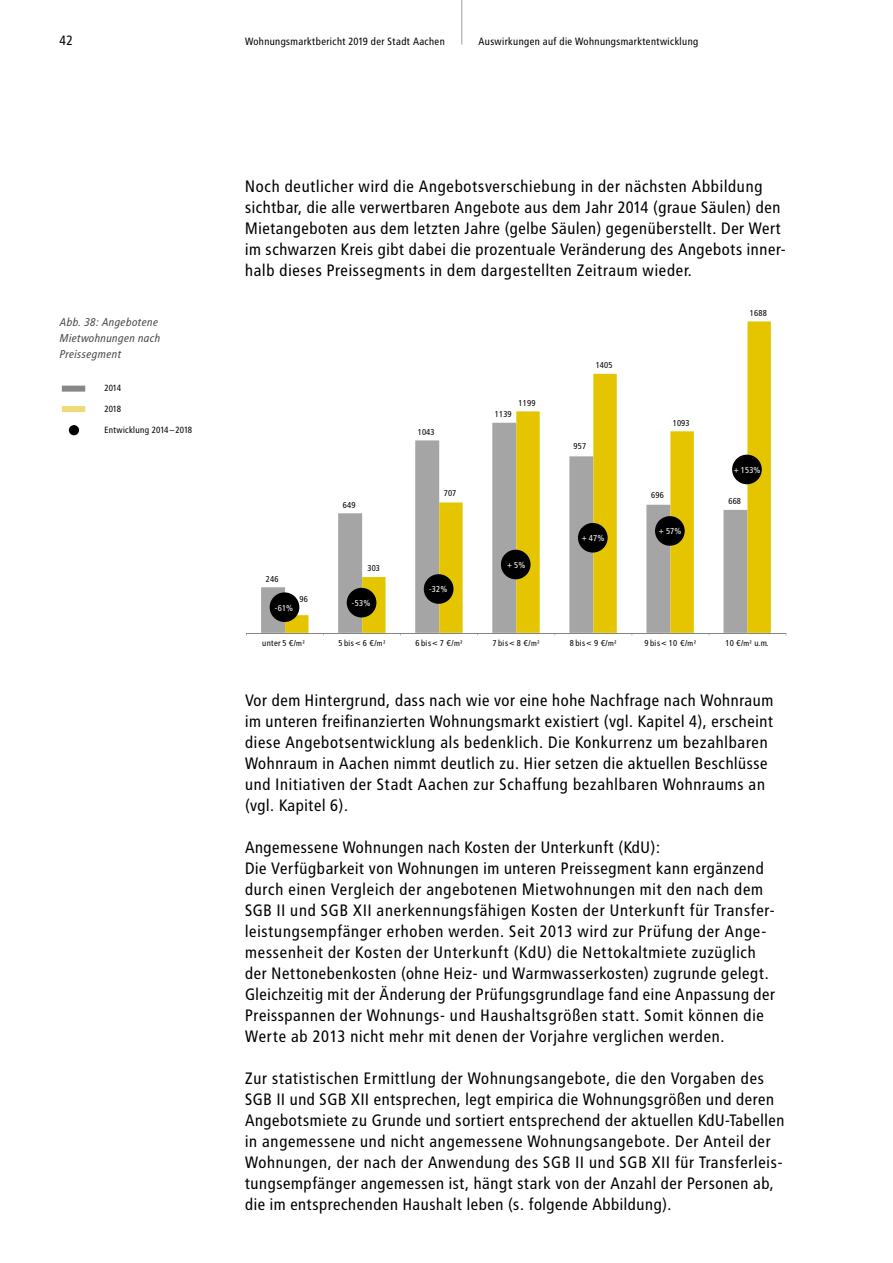
<style>
.page{position:relative;width:893px;height:1263px;background:#fff}
.page>*{position:absolute;margin:0;border:0;box-sizing:border-box;transform-origin:0 0}
.t1{font:16.5px/21px "Transit Pro";color:#000}
.t2{font:13.5px "Transit Pro";color:#000}
.t3{font:italic 11.25px/15.8px "Transit Pro";color:#494948}
.t4{font:10.5px "Transit Pro";color:#000}
.t5{font:9px "Transit Pro";color:#000}
.t6{font:9px "Transit Pro";letter-spacing:-.04em;color:#000}
.t7{font:8.55px "Transit Pro";letter-spacing:-.02em;color:#000001}
.t8{font:8.55px "Transit Pro";letter-spacing:-.02em;color:#fff}
.s1{font-size:7.95px}
</style>
<div class="page">
<hr style="left:461px;top:0;width:1px;height:45px;background:#9c9d9d">
<svg style="left:261px;top:587px;width:24px;height:46px"></svg>
<svg style="left:285px;top:321px;width:486px;height:312px"></svg>
<hr style="left:247px;top:633px;width:539px;height:1px;background:#848686">
<div style="left:270px;top:592px;width:29px;height:30px;background:#000001;border-radius:50%"></div>
<div style="left:347px;top:588px;width:29px;height:29px;background:#000001;border-radius:50%"></div>
<div style="left:424px;top:574px;width:29px;height:30px;background:#000001;border-radius:50%"></div>
<div style="left:501px;top:550px;width:30px;height:29px;background:#000001;border-radius:50%"></div>
<div style="left:578px;top:523px;width:30px;height:30px;background:#000001;border-radius:50%"></div>
<div style="left:655px;top:516px;width:30px;height:30px;background:#000001;border-radius:50%"></div>
<div style="left:732px;top:455px;width:30px;height:29px;background:#000001;border-radius:50%"></div>
<div style="left:62px;top:386px;width:23px;height:6px;background:#878786"></div>
<div style="left:62px;top:406px;width:23px;height:6px;background:#f0da78"></div>
<div style="left:69px;top:425px;width:10px;height:10px;background:#000;border-radius:50%"></div>
<p class="t2" style="left:60px;top:32px;width:16px">42</p>
<p class="t4" style="left:245px;top:35px;width:202px">Wohnungsmarktbericht 2019 der Stadt Aachen</p>
<p class="t4" style="left:479px;top:35px;width:222px">Auswirkungen auf die Wohnungsmarktentwicklung</p>
<p class="t3" style="left:60px;top:315px;width:102px">Abb. 38: Angebotene<br>Mietwohnungen nach<br>Preissegment</p>
<p class="t6" style="left:104px;top:383px;width:19px">2014</p>
<p class="t6" style="left:104px;top:404px;width:19px">2018</p>
<p class="t5" style="left:104px;top:425px;width:90px">Entwicklung 2014–2018</p>
<p class="t1" style="left:245px;top:175px;width:543px">Noch deutlicher wird die Angebotsverschiebung in der nächsten Abbildung sichtbar, die alle verwertbaren Angebote aus dem Jahr 2014 (graue Säulen) den Mietangeboten aus dem letzten Jahre (gelbe Säulen) gegenüberstellt. Der Wert im schwarzen Kreis gibt dabei die prozentuale Veränderung des Angebots inner&shy;halb dieses Preissegments in dem dargestellten Zeitraum wieder.</p>
<p class="t7" style="left:266px;top:574px;width:14px">246</p>
<p class="t7" style="left:299px;top:594px;width:10px">96</p>
<p class="t8" style="left:275px;top:603px;width:20px">-61%</p>
<p class="t7" style="left:343px;top:500px;width:14px">649</p>
<p class="t7" style="left:367px;top:563px;width:14px">303</p>
<p class="t8" style="left:352px;top:598px;width:20px">-53%</p>
<p class="t7" style="left:418px;top:427px;width:19px">1043</p>
<p class="t7" style="left:444px;top:487px;width:14px">707</p>
<p class="t8" style="left:429px;top:584px;width:20px">-32%</p>
<p class="t7" style="left:519px;top:398px;width:19px">1199</p>
<p class="t7" style="left:495px;top:409px;width:19px">1139</p>
<p class="t8" style="left:507px;top:560px;width:20px">+5%</p>
<p class="t7" style="left:596px;top:360px;width:19px">1405</p>
<p class="t7" style="left:573px;top:441px;width:14px">957</p>
<p class="t8" style="left:581px;top:533px;width:25px">+ 47%</p>
<p class="t7" style="left:673px;top:418px;width:19px">1093</p>
<p class="t7" style="left:651px;top:490px;width:14px">696</p>
<p class="t8" style="left:659px;top:526px;width:25px">+ 57%</p>
<p class="t7" style="left:750px;top:308px;width:19px">1688</p>
<p class="t8" style="left:733px;top:465px;width:29px">+ 153%</p>
<p class="t7" style="left:728px;top:496px;width:14px">668</p>
<p class="t7" style="left:262px;top:638px;width:44px">unter 5 €/<span class="s1">m2</span></p>
<p class="t7" style="left:338px;top:638px;width:49px">5 bis &lt; 6 €/<span class="s1">m2</span></p>
<p class="t7" style="left:415px;top:638px;width:49px">6 bis &lt; 7 €/<span class="s1">m2</span></p>
<p class="t7" style="left:493px;top:638px;width:49px">7 bis &lt; 8 €/<span class="s1">m2</span></p>
<p class="t7" style="left:570px;top:638px;width:49px">8 bis &lt; 9 €/<span class="s1">m2</span></p>
<p class="t7" style="left:644px;top:638px;width:53px">9 bis &lt; 10 €/<span class="s1">m2</span></p>
<p class="t7" style="left:726px;top:638px;width:45px">10 €/<span class="s1">m2</span> u.m.</p>
<p class="t1" style="left:245px;top:690px;width:530px">Vor dem Hintergrund, dass nach wie vor eine hohe Nachfrage nach Wohnraum im unteren freifinanzierten Wohnungsmarkt existiert (vgl. Kapitel 4), erscheint diese Angebotsentwicklung als bedenklich. Die Konkurrenz um bezahlbaren Wohnraum in Aachen nimmt deutlich zu. Hier setzen die aktuellen Beschlüsse und Initiativen der Stadt Aachen zur Schaffung bezahlbaren Wohnraums an (vgl. Kapitel 6).</p>
<p class="t1" style="left:245px;top:837px;width:532px">Angemessene Wohnungen nach Kosten der Unterkunft (KdU):<br>Die Verfügbarkeit von Wohnungen im unteren Preissegment kann ergänzend durch einen Vergleich der angebotenen Mietwohnungen mit den nach dem SGB II und SGB XII anerkennungsfähigen Kosten der Unterkunft für Transfer&shy;leistungsempfänger erhoben werden. Seit 2013 wird zur Prüfung der Ange&shy;messenheit der Kosten der Unterkunft (KdU) die Nettokaltmiete zuzüglich der Nettonebenkosten (ohne Heiz- und Warmwasserkosten) zugrunde gelegt.<br>Gleichzeitig mit der Änderung der Prüfungsgrundlage fand eine Anpassung der Preisspannen der Wohnungs- und Haushaltsgrößen statt. Somit können die Werte ab 2013 nicht mehr mit denen der Vorjahre verglichen werden.</p>
<p class="t1" style="left:245px;top:1068px;width:541px">Zur statistischen Ermittlung der Wohnungsangebote, die den Vorgaben des SGB II und SGB XII entsprechen, legt empirica die Wohnungsgrößen und deren Angebotsmiete zu Grunde und sortiert entsprechend der aktuellen KdU-Tabellen in angemessene und nicht angemessene Wohnungsangebote. Der Anteil der Wohnungen, der nach der Anwendung des SGB II und SGB XII für Transferleis&shy;tungsempfänger angemessen ist, hängt stark von der Anzahl der Personen ab, die im entsprechenden Haushalt leben (s. folgende Abbildung).</p>
</div>
